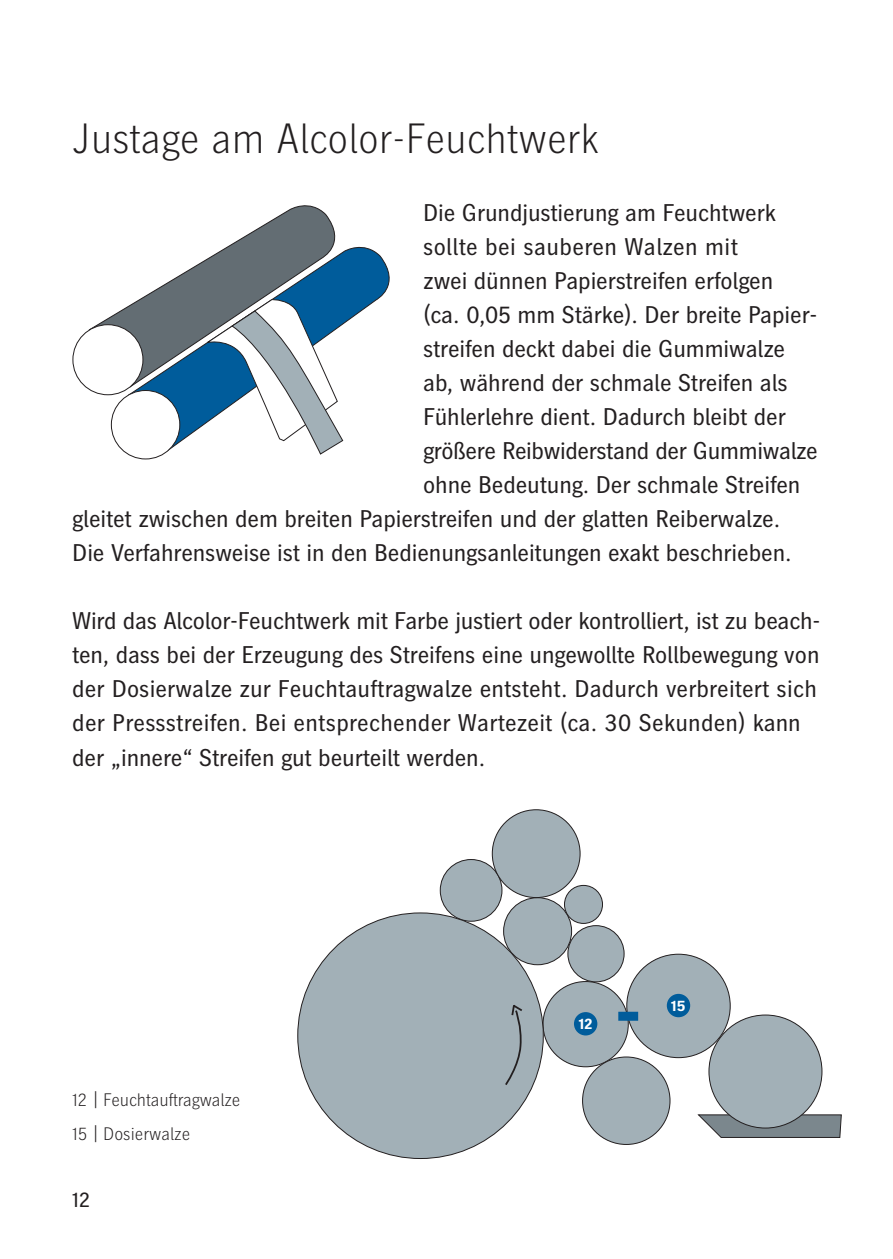
<style>
.page{position:relative;width:893px;height:1259px;background:#fff}
.page>*{position:absolute;margin:0;border:0;box-sizing:border-box;transform-origin:0 0}
.t1{font:300 42px "Heidelberg Gothic Ml";color:#231f20}
.t2{font:24px/33.9px "Heidelberg Gothic Ml";letter-spacing:-.005em;color:#231f20}
.t3{font:24px "Heidelberg Gothic Ml";letter-spacing:.015em;color:#231f20}
.t4{font:21px "Heidelberg Gothic Ml";color:#231f20}
.t5{font:300 18px/33.9px "Heidelberg Gothic Ml";letter-spacing:-.005em;color:#231f20}
.t6{font:700 15px "Heidelberg Gothic Ml";color:#fff}
</style>
<div class="page">
<svg style="left:88px;top:205px;width:248px;height:126px"></svg>
<svg style="left:128px;top:240px;width:262px;height:211px"></svg>
<div style="left:73px;top:325px;width:70px;height:70px;background:#fff;border-radius:50%"></div>
<div style="left:73px;top:324px;width:70px;height:71px;border:1px solid #231f20;border-radius:50%"></div>
<div style="left:111px;top:390px;width:69px;height:69px;background:#fff;border-radius:50%"></div>
<div style="left:111px;top:390px;width:69px;height:69px;border:1px solid #231f20;border-radius:50%"></div>
<svg style="left:207px;top:298px;width:137px;height:157px"></svg>
<div style="left:504px;top:897px;width:68px;height:67px;background:#a2b0b7;border-radius:50%"></div>
<div style="left:503px;top:897px;width:69px;height:68px;border:1px solid #231f20;border-radius:50%"></div>
<div style="left:568px;top:925px;width:56px;height:57px;background:#a2b0b7;border-radius:50%"></div>
<div style="left:567px;top:925px;width:57px;height:57px;border:1px solid #231f20;border-radius:50%"></div>
<div style="left:564px;top:885px;width:38px;height:38px;background:#a2b0b7;border-radius:50%"></div>
<div style="left:564px;top:885px;width:39px;height:39px;border:1px solid #231f20;border-radius:50%"></div>
<div style="left:440px;top:859px;width:62px;height:62px;background:#a2b0b7;border-radius:50%"></div>
<div style="left:440px;top:859px;width:62px;height:62px;border:1px solid #231f20;border-radius:50%"></div>
<div style="left:492px;top:809px;width:88px;height:88px;background:#a2b0b7;border-radius:50%"></div>
<div style="left:543px;top:981px;width:85px;height:85px;background:#a2b0b7;border-radius:50%"></div>
<div style="left:583px;top:1057px;width:87px;height:87px;background:#a2b0b7;border-radius:50%"></div>
<div style="left:627px;top:954px;width:103px;height:103px;background:#a2b0b7;border-radius:50%"></div>
<svg style="left:697px;top:1114px;width:145px;height:24px;background:#818a8f"></svg>
<div style="left:709px;top:1015px;width:113px;height:113px;background:#a2b0b7;border-radius:50%"></div>
<div style="left:298px;top:913px;width:245px;height:245px;background:#a2b0b7;border-radius:50%"></div>
<div style="left:618px;top:1011px;width:20px;height:9px;background:#005c9b"></div>
<svg style="left:505px;top:1005px;width:17px;height:80px"></svg>
<div style="left:574px;top:1012px;width:23px;height:23px;background:#005c9b;border-radius:50%"></div>
<div style="left:667px;top:994px;width:23px;height:23px;background:#005c9b;border-radius:50%"></div>
<h1 class="t1" style="left:72px;top:115px;width:528px">Justage am Alcolor-Feuchtwerk</h1>
<p class="t2" style="left:423px;top:196px;width:354px">Die Grundjustierung am Feuchtwerk</p>
<p class="t3" style="left:423px;top:233px;width:316px">sollte bei sauberen Walzen mit</p>
<p class="t2" style="left:423px;top:264px;width:352px">zwei dünnen Papierstreifen erfolgen</p>
<p class="t2" style="left:423px;top:298px;width:396px">(ca. 0,05 mm Stärke). Der breite Papier-</p>
<p class="t2" style="left:423px;top:332px;width:363px">streifen deckt dabei die Gummiwalze</p>
<p class="t2" style="left:423px;top:366px;width:366px">ab, während der schmale Streifen als</p>
<p class="t2" style="left:423px;top:400px;width:364px">Fühlerlehre dient. Dadurch bleibt der</p>
<p class="t2" style="left:423px;top:434px;width:396px">größere Reibwiderstand der Gummiwalze</p>
<p class="t2" style="left:423px;top:468px;width:379px">ohne Bedeutung. Der schmale Streifen</p>
<p class="t2" style="left:72px;top:502px;width:709px">gleitet zwischen dem breiten Papierstreifen und der glatten Reiberwalze.</p>
<p class="t2" style="left:72px;top:536px;width:721px">Die Verfahrensweise ist in den Bedienungsanleitungen exakt beschrieben.</p>
<p class="t2" style="left:72px;top:604px;width:750px">Wird das Alcolor-Feuchtwerk mit Farbe justiert oder kontrolliert, ist zu beach&shy;ten, dass bei der Erzeugung des Streifens eine ungewollte Rollbewegung von der Dosierwalze zur Feuchtauftragwalze entsteht. Dadurch verbreitert sich der Pressstreifen. Bei entsprechender Wartezeit (ca. 30 Sekunden) kann der „innere“ Streifen gut beurteilt werden.</p>
<p class="t5" style="left:72px;top:1082px;width:170px">12 | Feuchtauftragwalze<br>15 | Dosierwalze</p>
<p class="t4" style="left:72px;top:1188px;width:19px">12</p>
<p class="t6" style="left:579px;top:1015px;width:15px">12</p>
<p class="t6" style="left:671px;top:997px;width:16px">15</p>
</div>
